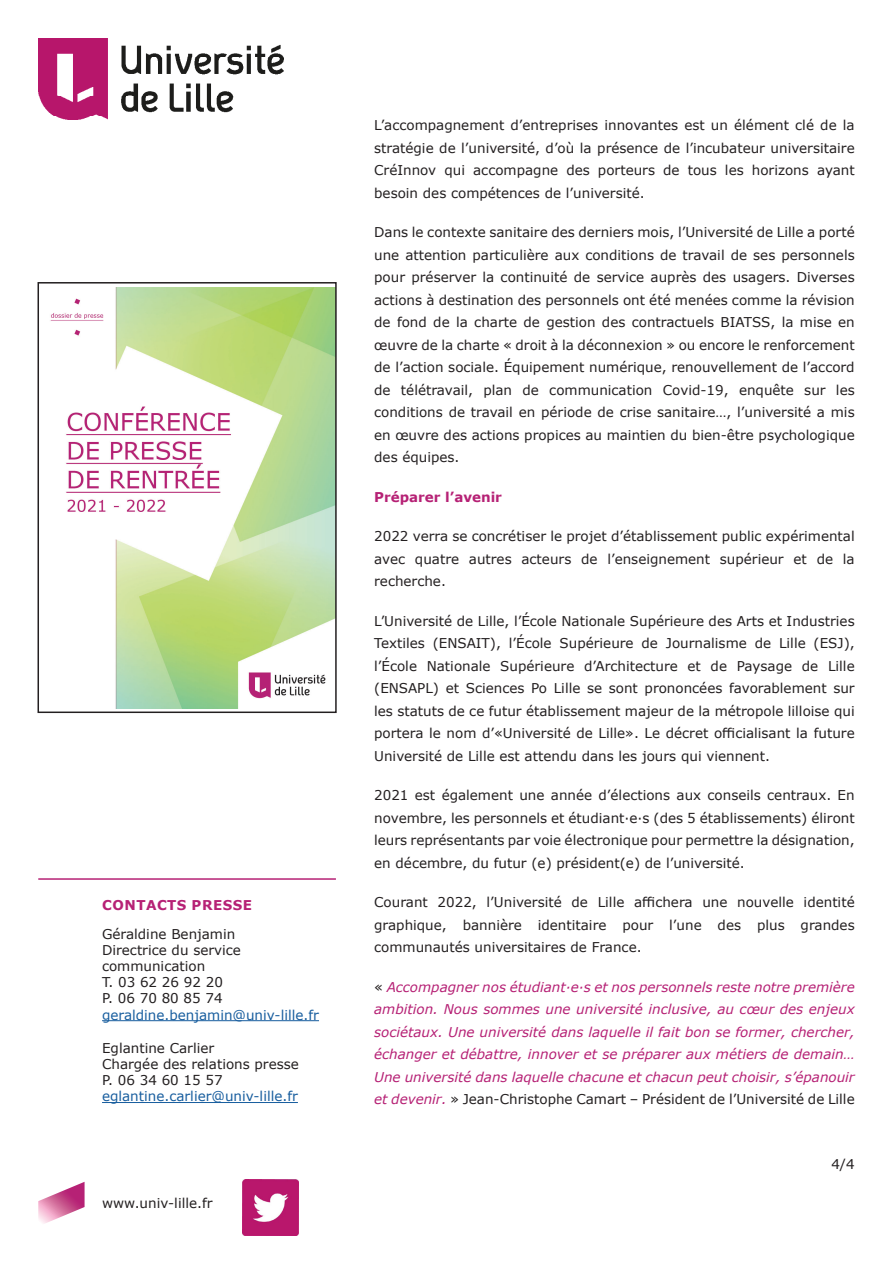
<style>
.page{position:relative;width:893px;height:1263px;background:#fff}
.page>*{position:absolute;margin:0;border:0;box-sizing:border-box;transform-origin:0 0}
.TEXTE_INTRO{font:13.5px/22.5px "Verdana";color:#231f20;text-align:justify}
.TEXTE_INTRO-2{font:italic 13.5px/22.5px "Verdana";color:#b62175;text-align:justify}
.OURS{font:13.5px/16.2px "Verdana";color:#231f20}
.TEXTE_INTRO-3{font:700 13.5px "Verdana";color:#b62175}
.TITRE_SOUS-PARTIE{font:700 13.5px "Verdana";letter-spacing:.035em;color:#b62175}
.s1{color:#175d9e}
.s2{font-style:normal;color:#231f20}
</style>
<div class="page">
<img style="left:50px;top:287px;width:284px;height:421px">
<div style="left:38px;top:282px;width:299px;height:431px;border:2px solid #231f20"></div>
<img style="left:38px;top:38px;width:245px;height:82px">
<svg style="left:38px;top:1182px;width:47px;height:42px"></svg>
<img style="left:242px;top:1179px;width:57px;height:57px">
<hr style="left:38px;top:878px;width:298px;height:2px;background:#b62175">
<hr style="left:102px;top:1020px;width:217px;height:1px;background:#175d9e">
<hr style="left:102px;top:1102px;width:196px;height:1px;background:#175d9e">
<p class="TITRE_SOUS-PARTIE" style="left:102px;top:895px;width:151px">CONTACTS PRESSE</p>
<p class="OURS" style="left:102px;top:925px;width:218px">Géraldine Benjamin<br>Directrice du service communication<br>T. 03 62 26 92 20<br>P. 06 70 80 85 74 <span class="s1">geraldine.benjamin@univ-lille.fr</span></p>
<p class="OURS" style="left:102px;top:1039px;width:198px">Eglantine Carlier<br>Chargée des relations presse<br>P. 06 34 60 15 57 <span class="s1">eglantine.carlier@univ-lille.fr</span></p>
<p class="TEXTE_INTRO" style="left:102px;top:1191px;width:112px">www.univ-lille.fr</p>
<p class="TEXTE_INTRO" style="left:374px;top:114px;width:482px">L’accompagnement d’entreprises innovantes est un élément clé de la stratégie de l’université, d’où la présence de l’incubateur universitaire CréInnov qui accompagne des porteurs de tous les horizons ayant besoin des compétences de l’université.</p>
<p class="TEXTE_INTRO" style="left:374px;top:221px;width:482px">Dans le contexte sanitaire des derniers mois, l’Université de Lille a porté une attention particulière aux conditions de travail de ses personnels pour préserver la continuité de service auprès des usagers. Diverses actions à destination des personnels ont été menées comme la révision de fond de la charte de gestion des contractuels BIATSS, la mise en œuvre de la charte « droit à la déconnexion » ou encore le renforcement de l’action sociale. Équipement numérique, renouvellement de l’accord de télétravail, plan de communication Covid-19, enquête sur les conditions de travail en période de crise sanitaire…, l’université a mis en œuvre des actions propices au maintien du bien-être psychologique des équipes.</p>
<p class="TEXTE_INTRO-3" style="left:374px;top:487px;width:129px">Préparer l’avenir</p>
<p class="TEXTE_INTRO" style="left:374px;top:525px;width:482px">2022 verra se concrétiser le projet d’établissement public expérimental avec quatre autres acteurs de l’enseignement supérieur et de la recherche.</p>
<p class="TEXTE_INTRO" style="left:374px;top:609px;width:482px">L’Université de Lille, l’École Nationale Supérieure des Arts et Industries Textiles (ENSAIT), l’École Supérieure de Journalisme de Lille (ESJ), l’École Nationale Supérieure d’Architecture et de Paysage de Lille (ENSAPL) et Sciences Po Lille se sont prononcées favorablement sur les statuts de ce futur établissement majeur de la métropole lilloise qui portera le nom d’«Université de Lille». Le décret officialisant la future Université de Lille est attendu dans les jours qui viennent.</p>
<p class="TEXTE_INTRO" style="left:374px;top:784px;width:482px">2021 est également une année d’élections aux conseils centraux. En novembre, les personnels et étudiant·e·s (des 5 établissements) éliront leurs représentants par voie électronique pour permettre la désignation, en décembre, du futur (e) président(e) de l’université.</p>
<p class="TEXTE_INTRO" style="left:374px;top:891px;width:482px">Courant 2022, l’Université de Lille affichera une nouvelle identité graphique, bannière identitaire pour l’une des plus grandes communautés universitaires de France.</p>
<p class="TEXTE_INTRO-2" style="left:374px;top:975px;width:482px"><span class="s2">«</span> Accompagner nos étudiant·e·s et nos personnels reste notre première ambition. Nous sommes une université inclusive, au cœur des enjeux sociétaux. Une université dans laquelle il fait bon se former, chercher, échanger et débattre, innover et se préparer aux métiers de demain… Une université dans laquelle chacune et chacun peut choisir, s’épanouir et devenir. <span class="s2">» Jean-Christophe Camart – Président de l’Université de Lille</span></p>
<p class="TEXTE_INTRO" style="left:831px;top:1153px;width:25px">4/4</p>
</div>
